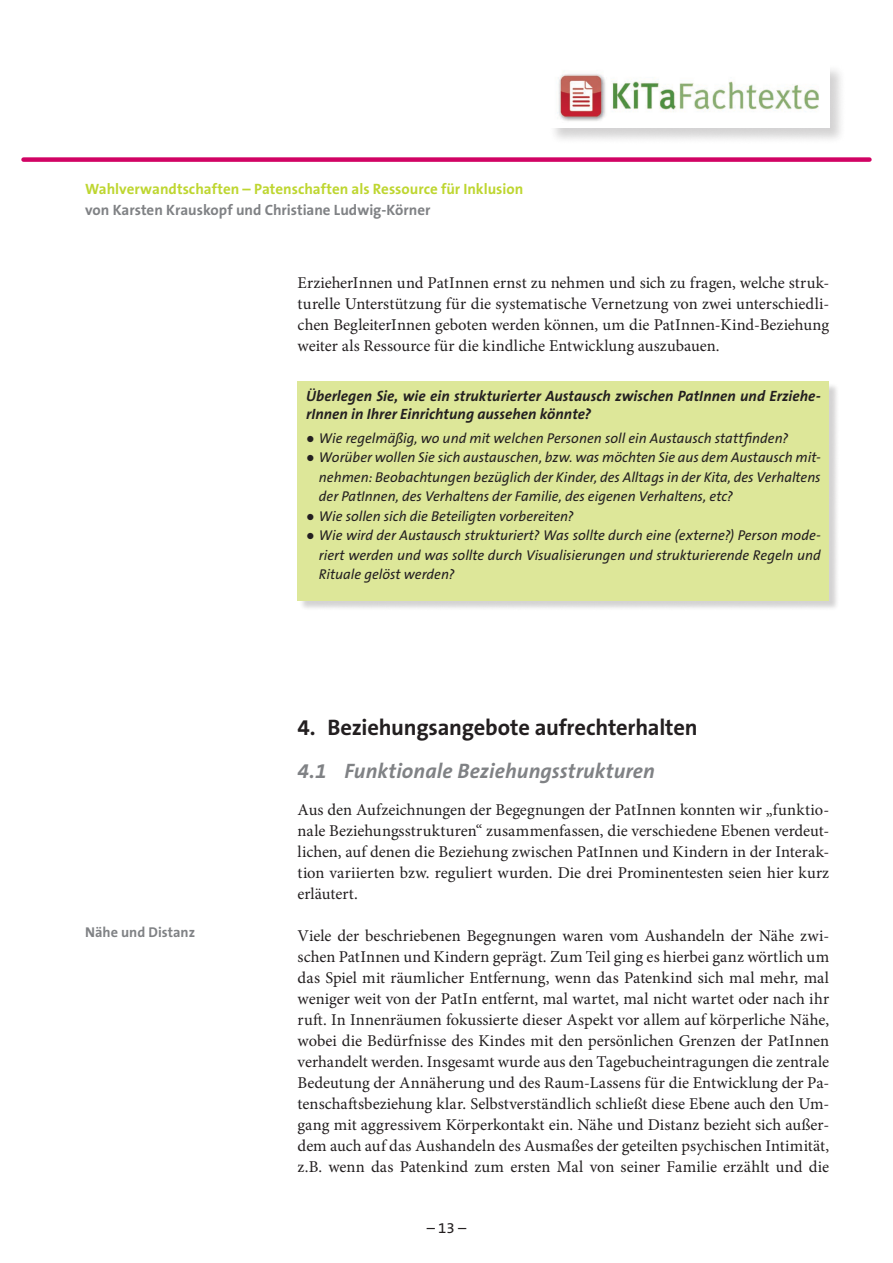
<style>
.page{position:relative;width:893px;height:1263px;background:#fff}
.page>*{position:absolute;margin:0;border:0;box-sizing:border-box;transform-origin:0 0}
.Überschrift_1{font:700 22.5px "The Sans B7";letter-spacing:-.01em;color:#231f20}
.Überschrift_2_wenn_d{font:italic 700 21px "The Sans B7";letter-spacing:.005em;color:#808285}
.Studientext-Fließtex{font:16.5px/21px "Minion Pro";color:#231f20;text-align:justify}
.t1{font:italic 700 15px/18px "The Sans B7";color:#231f20}
.t2{font:700 15px "The Sans B7";color:#bed630}
.t3{font:700 15px "The Sans B7";color:#808285}
.t4{font:15px "The Sans B5 Plain";color:#231f20}
.t5{font:italic 14.25px/19.5px "The Sans B5 Plain";color:#231f20;text-align:justify}
.t6{font:700 14.25px "The Sans B7";color:#808285}
.s1{font-family:"Times New Roman";font-style:normal}
</style>
<div class="page">
<div style="left:24px;top:157px;width:845px;height:5px;background:#d10364"></div>
<div style="left:548px;top:63px;width:298px;height:82px;background:#231f20;opacity:.2"></div>
<img style="left:549px;top:64px;width:280px;height:64px">
<div style="left:299px;top:383px;width:541px;height:228px;background:#231f20;opacity:.2"></div>
<div style="left:298px;top:381px;width:531px;height:219px;background:#dde799"></div>
<p class="t2" style="left:85px;top:181px;width:440px">Wahlverwandtschaften – Patenschaften als Ressource für Inklusion</p>
<p class="t3" style="left:85px;top:202px;width:347px">von Karsten Krauskopf und Christiane Ludwig-Körner</p>
<p class="Studientext-Fließtex" style="left:298px;top:273px;width:533px">ErzieherInnen und PatInnen ernst zu nehmen und sich zu fragen, welche struk&shy;turelle Unterstützung für die systematische Vernetzung von zwei unterschiedli&shy;chen BegleiterInnen geboten werden können, um die PatInnen-Kind-Beziehung weiter als Ressource für die kindliche Entwicklung auszubauen.</p>
<p class="t6" style="left:85px;top:924px;width:112px">Nähe und Distanz</p>
<p class="t1" style="left:306px;top:387px;width:516px">Überlegen Sie, wie ein strukturierter Austausch zwischen PatInnen und Erziehe&shy;rInnen in Ihrer Einrichtung aussehen könnte?</p>
<p class="t5" style="left:306px;top:429px;width:484px"><span class="s1">●</span> Wie regelmäßig, wo und mit welchen Personen soll ein Austausch stattfinden?</p>
<p class="t5" style="left:319px;top:448px;width:503px;text-indent:-13px"><span class="s1">●</span> Worüber wollen Sie sich austauschen, bzw. was möchten Sie aus dem Austausch mit&shy;nehmen: Beobachtungen bezüglich der Kinder, des Alltags in der Kita, des Verhaltens der PatInnen, des Verhaltens der Familie, des eigenen Verhaltens, etc?</p>
<p class="t5" style="left:306px;top:507px;width:269px"><span class="s1">●</span> Wie sollen sich die Beteiligten vorbereiten?</p>
<p class="t5" style="left:319px;top:526px;width:503px;text-indent:-13px"><span class="s1">●</span> Wie wird der Austausch strukturiert? Was sollte durch eine (externe?) Person mode&shy;riert werden und was sollte durch Visualisierungen und strukturierende Regeln und Rituale gelöst werden?</p>
<p class="Überschrift_1" style="left:298px;top:715px;width:401px">4. Beziehungsangebote aufrechterhalten</p>
<p class="Überschrift_2_wenn_d" style="left:298px;top:759px;width:359px">4.1 Funktionale Beziehungsstrukturen</p>
<p class="Studientext-Fließtex" style="left:298px;top:799px;width:533px">Aus den Aufzeichnungen der Begegnungen der PatInnen konnten wir „funktio&shy;nale Beziehungsstrukturen“ zusammenfassen, die verschiedene Ebenen verdeut&shy;lichen, auf denen die Beziehung zwischen PatInnen und Kindern in der Interak&shy;tion variierten bzw. reguliert wurden. Die drei Prominentesten seien hier kurz erläutert.</p>
<p class="Studientext-Fließtex" style="left:298px;top:925px;width:533px">Viele der beschriebenen Begegnungen waren vom Aushandeln der Nähe zwi&shy;schen PatInnen und Kindern geprägt. Zum Teil ging es hierbei ganz wörtlich um das Spiel mit räumlicher Entfernung, wenn das Patenkind sich mal mehr, mal weniger weit von der PatIn entfernt, mal wartet, mal nicht wartet oder nach ihr ruft. In Innenräumen fokussierte dieser Aspekt vor allem auf körperliche Nähe, wobei die Bedürfnisse des Kindes mit den persönlichen Grenzen der PatInnen verhandelt werden. Insgesamt wurde aus den Tagebucheintragungen die zentrale Bedeutung der Annäherung und des Raum-Lassens für die Entwicklung der Pa&shy;tenschaftsbeziehung klar. Selbstverständlich schließt diese Ebene auch den Um&shy;gang mit aggressivem Körperkontakt ein. Nähe und Distanz bezieht sich außer&shy;dem auch auf das Aushandeln des Ausmaßes der geteilten psychischen Intimität, z.B. wenn das Patenkind zum ersten Mal von seiner Familie erzählt und die</p>
<p class="t4" style="left:427px;top:1219px;width:41px">– 13 –</p>
</div>
